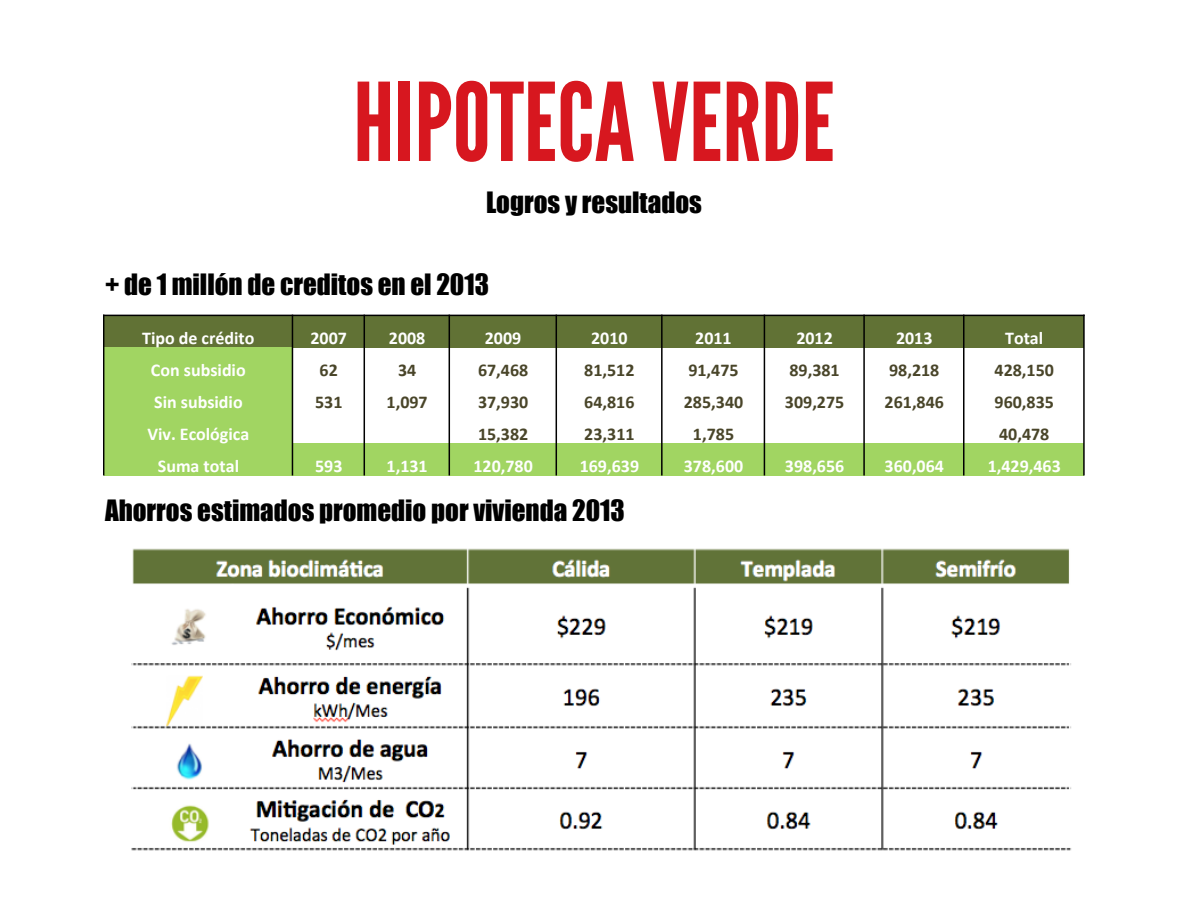
<style>
.page{position:relative;width:1188px;height:918px;background:#fff}
.page>*{position:absolute;margin:0;border:0;box-sizing:border-box;transform-origin:0 0}
.t1{font:108px "League Gothic";color:#d7171f}
.t2{font:27px "Impact";color:#000}
.t3{font:700 18px "Calibri";color:#fff}
.t4{font:700 18px "Calibri";color:#494529}
</style>
<div class="page">
<div style="left:104px;top:315px;width:188px;height:32px;background:#617235"></div>
<div style="left:292px;top:315px;width:72px;height:32px;background:#617235"></div>
<div style="left:364px;top:315px;width:85px;height:32px;background:#617235"></div>
<div style="left:449px;top:315px;width:107px;height:32px;background:#617235"></div>
<div style="left:556px;top:315px;width:106px;height:32px;background:#617235"></div>
<div style="left:662px;top:315px;width:102px;height:32px;background:#617235"></div>
<div style="left:764px;top:315px;width:100px;height:32px;background:#617235"></div>
<div style="left:864px;top:315px;width:100px;height:32px;background:#617235"></div>
<div style="left:964px;top:315px;width:120px;height:32px;background:#617235"></div>
<div style="left:104px;top:347px;width:188px;height:32px;background:#a1d562"></div>
<div style="left:104px;top:379px;width:188px;height:32px;background:#a1d562"></div>
<div style="left:104px;top:411px;width:188px;height:32px;background:#a1d562"></div>
<div style="left:104px;top:443px;width:188px;height:33px;background:#a1d562"></div>
<div style="left:292px;top:443px;width:72px;height:33px;background:#a1d562"></div>
<div style="left:364px;top:443px;width:85px;height:33px;background:#a1d562"></div>
<div style="left:449px;top:443px;width:107px;height:33px;background:#a1d562"></div>
<div style="left:556px;top:443px;width:106px;height:33px;background:#a1d562"></div>
<div style="left:662px;top:443px;width:102px;height:33px;background:#a1d562"></div>
<div style="left:764px;top:443px;width:100px;height:33px;background:#a1d562"></div>
<div style="left:864px;top:443px;width:100px;height:33px;background:#a1d562"></div>
<div style="left:964px;top:443px;width:120px;height:33px;background:#a1d562"></div>
<hr style="left:292px;top:315px;width:1px;height:161px;background:#000">
<hr style="left:364px;top:315px;width:1px;height:161px;background:#000">
<hr style="left:449px;top:315px;width:1px;height:161px;background:#000">
<hr style="left:556px;top:315px;width:1px;height:161px;background:#000">
<hr style="left:661px;top:315px;width:2px;height:161px;background:#000">
<hr style="left:764px;top:315px;width:1px;height:161px;background:#000">
<hr style="left:863px;top:315px;width:2px;height:161px;background:#000">
<hr style="left:963px;top:315px;width:2px;height:161px;background:#000">
<hr style="left:104px;top:315px;width:1px;height:161px;background:#000">
<hr style="left:1083px;top:315px;width:1px;height:161px;background:#000">
<hr style="left:104px;top:315px;width:980px;height:1px;background:#000">
<img style="left:131px;top:548px;width:941px;height:303px">
<p class="t1" style="left:353px;top:61px;width:483px">HIPOTECA VERDE</p>
<p class="t2" style="left:486px;top:181px;width:217px">Logros y resultados</p>
<p class="t2" style="left:105px;top:264px;width:386px">+ de 1 millón de creditos en el 2013</p>
<p class="t3" style="left:142px;top:326px;width:114px">Tipo de crédito</p>
<p class="t3" style="left:310px;top:326px;width:38px">2007</p>
<p class="t3" style="left:389px;top:326px;width:38px">2008</p>
<p class="t3" style="left:485px;top:326px;width:38px">2009</p>
<p class="t3" style="left:591px;top:326px;width:38px">2010</p>
<p class="t3" style="left:695px;top:326px;width:38px">2011</p>
<p class="t3" style="left:796px;top:326px;width:38px">2012</p>
<p class="t3" style="left:896px;top:326px;width:38px">2013</p>
<p class="t3" style="left:1005px;top:326px;width:40px">Total</p>
<p class="t3" style="left:151px;top:358px;width:96px">Con subsidio</p>
<p class="t4" style="left:320px;top:358px;width:20px">62</p>
<p class="t4" style="left:398px;top:358px;width:20px">34</p>
<p class="t4" style="left:478px;top:358px;width:52px">67,468</p>
<p class="t4" style="left:584px;top:358px;width:52px">81,512</p>
<p class="t4" style="left:688px;top:358px;width:52px">91,475</p>
<p class="t4" style="left:789px;top:358px;width:52px">89,381</p>
<p class="t4" style="left:889px;top:358px;width:52px">98,218</p>
<p class="t4" style="left:995px;top:358px;width:61px">428,150</p>
<p class="t3" style="left:154px;top:390px;width:90px">Sin subsidio</p>
<p class="t4" style="left:315px;top:390px;width:29px">531</p>
<p class="t4" style="left:387px;top:390px;width:43px">1,097</p>
<p class="t4" style="left:478px;top:390px;width:52px">37,930</p>
<p class="t4" style="left:584px;top:390px;width:52px">64,816</p>
<p class="t4" style="left:684px;top:390px;width:61px">285,340</p>
<p class="t4" style="left:785px;top:390px;width:61px">309,275</p>
<p class="t4" style="left:885px;top:390px;width:61px">261,846</p>
<p class="t4" style="left:995px;top:390px;width:61px">960,835</p>
<p class="t3" style="left:147px;top:422px;width:103px">Viv. Ecológica</p>
<p class="t4" style="left:478px;top:422px;width:52px">15,382</p>
<p class="t4" style="left:584px;top:422px;width:52px">23,311</p>
<p class="t4" style="left:693px;top:422px;width:43px">1,785</p>
<p class="t4" style="left:999px;top:422px;width:52px">40,478</p>
<p class="t3" style="left:158px;top:454px;width:83px">Suma total</p>
<p class="t3" style="left:315px;top:454px;width:29px">593</p>
<p class="t3" style="left:387px;top:454px;width:43px">1,131</p>
<p class="t3" style="left:473px;top:454px;width:61px">120,780</p>
<p class="t3" style="left:580px;top:454px;width:61px">169,639</p>
<p class="t3" style="left:684px;top:454px;width:61px">378,600</p>
<p class="t3" style="left:785px;top:454px;width:61px">398,656</p>
<p class="t3" style="left:885px;top:454px;width:61px">360,064</p>
<p class="t3" style="left:988px;top:454px;width:75px">1,429,463</p>
<p class="t2" style="left:105px;top:489px;width:521px">Ahorros estimados promedio por vivienda 2013</p>
</div>
